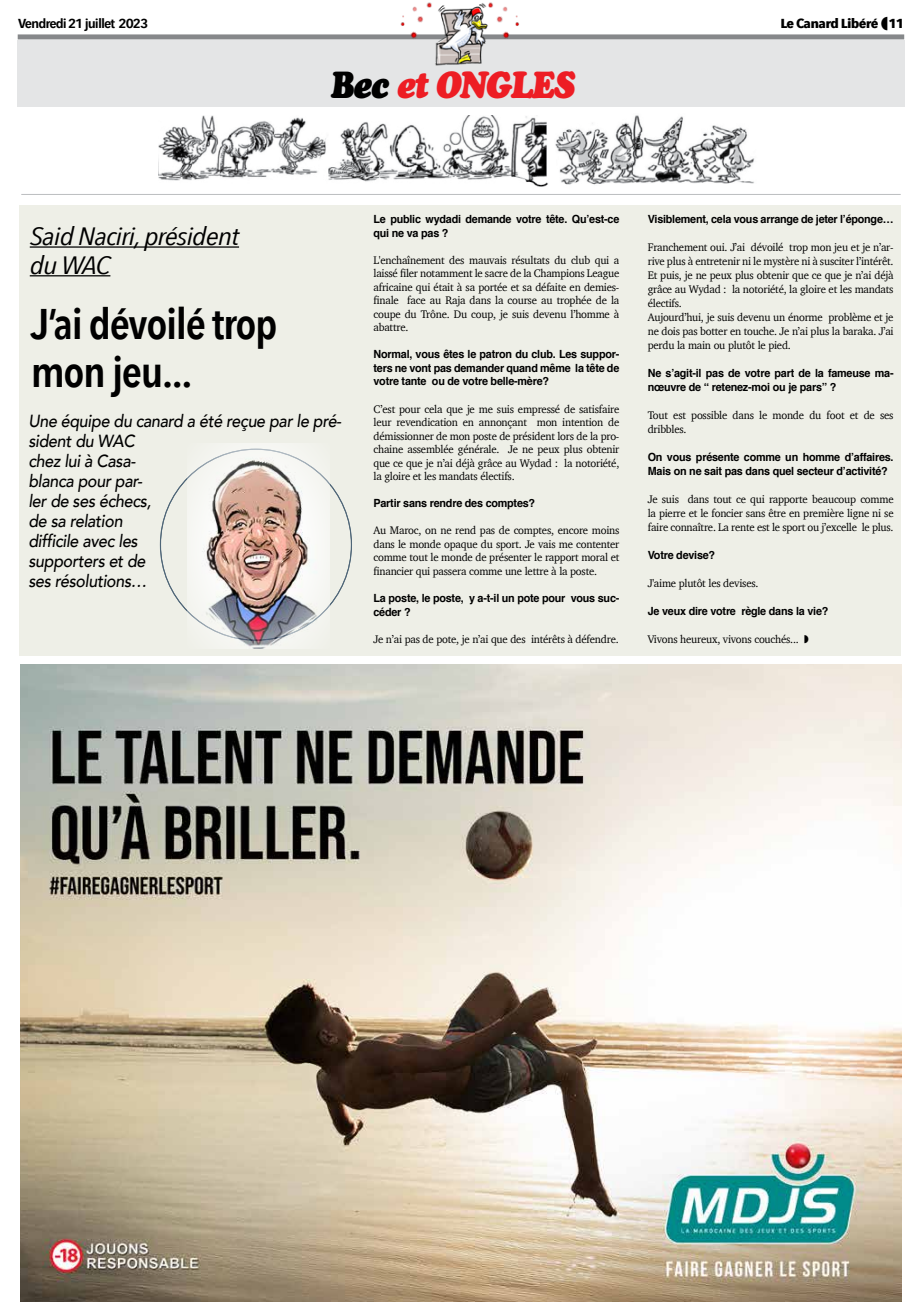
<style>
.page{position:relative;width:922px;height:1312px;background:#fff}
.page>*{position:absolute;margin:0;border:0;box-sizing:border-box;transform-origin:0 0}
.t1{font:600 42.75px/47.5px "Avenir Next Condensed";letter-spacing:-.03em;color:#000;scale:1.05 1}
.t2{font:italic 37.5px "Cooper Black Std";letter-spacing:-.04em;color:#ed1d24;scale:.9 1}
.t3{font:italic 25px/28.8px "Avenir Next Condensed";letter-spacing:-.03em;color:#000;scale:1.25 1}
.t4{font:italic 500 17.5px/20px "Avenir";letter-spacing:-.02em;color:#000;scale:.92 1}
.t5{font:600 13px "Avenir Next Condensed";letter-spacing:-.06em;color:#000;scale:1.25 1}
.t6{font:700 13px "Avenir Next Condensed";letter-spacing:-.04em;color:#000;scale:1.25 1}
.t7{font:11.25px/13.5px "Charter";letter-spacing:-.02em;color:#000;text-align:justify;scale:.96 1}
.t8{font:700 11.25px/13.5px "Helvetica";letter-spacing:-.02em;color:#000;scale:.96 1}
.s1{color:#000}
</style>
<div class="page">
<img style="left:159px;top:116px;width:389px;height:71px">
<img style="left:555px;top:115px;width:200px;height:70px">
<div style="left:17px;top:40px;width:887px;height:67px;background:#e4e5e6"></div>
<hr style="left:21px;top:194px;width:879px;height:1px;background:#bcbec0">
<div style="left:18px;top:34px;width:886px;height:5px;background:#86888a"></div>
<img style="left:395px;top:2px;width:131px;height:64px">
<div style="left:19px;top:206px;width:881px;height:450px;background:#eeefe7"></div>
<hr style="left:30px;top:246px;width:209px;height:1px;background:#000">
<hr style="left:30px;top:275px;width:80px;height:1px;background:#000">
<svg style="left:160px;top:477px;width:191px;height:136px"></svg>
<img style="left:188px;top:444px;width:141px;height:204px">
<img style="left:20px;top:664px;width:881px;height:636px">
<p class="t5" style="left:18px;top:12px;width:105px">Vendredi 21 juillet 2023</p>
<p class="t6" style="left:780px;top:15px;width:100px">Le Canard Libéré 11</p>
<h2 class="t2" style="left:330px;top:62px;width:273px"><span class="s1">Bec</span> et ONGLES</h2>
<h3 class="t3" style="left:30px;top:222px;width:169px">Said Naciri, président du WAC</h3>
<h1 class="t1" style="left:31px;top:299px;width:236px">J’ai dévoilé trop mon jeu...</h1>
<h3 class="t4" style="left:28px;top:411px;width:342px">Une équipe du canard a été reçue par le pré&shy;sident du WAC<br>chez lui à Casa-<br>blanca pour par-<br>ler de ses échecs,<br>de sa relation<br>difficile avec les<br>supporters et de<br>ses résolutions…</h3>
<p class="t8" style="left:373px;top:212px;width:257px">Le public wydadi demande votre tête. Qu’est-ce qui ne va pas ?</p>
<p class="t7" style="left:373px;top:253px;width:257px">L'enchaînement des mauvais résultats du club qui a laissé filer notamment le sacre de la Champions League africaine qui était à sa portée et sa défaite en demies&shy;finale face au Raja dans la course au trophée de la coupe du Trône. Du coup, je suis devenu l’homme à abattre.</p>
<p class="t8" style="left:373px;top:348px;width:257px;text-align:justify">Normal, vous êtes le patron du club. Les suppor&shy;ters ne vont pas demander quand même la tête de votre tante ou de votre belle-mère?</p>
<p class="t7" style="left:373px;top:401px;width:257px">C’est pour cela que je me suis empressé de satisfaire leur revendication en annonçant mon intention de démissionner de mon poste de président lors de la pro&shy;chaine assemblée générale. Je ne peux plus obtenir que ce que je n’ai déjà grâce au Wydad : la notoriété, la gloire et les mandats électifs.</p>
<p class="t8" style="left:373px;top:496px;width:170px">Partir sans rendre des comptes?</p>
<p class="t7" style="left:373px;top:523px;width:257px">Au Maroc, on ne rend pas de comptes, encore moins dans le monde opaque du sport. Je vais me contenter comme tout le monde de présenter le rapport moral et financier qui passera comme une lettre à la poste.</p>
<p class="t8" style="left:373px;top:591px;width:257px">La poste, le poste, y a-t-il un pote pour vous suc&shy;céder ?</p>
<p class="t7" style="left:373px;top:631px;width:257px">Je n’ai pas de pote, je n’ai que des intérêts à défendre.</p>
<p class="t8" style="left:647px;top:212px;width:257px">Visiblement, cela vous arrange de jeter l’éponge…</p>
<p class="t7" style="left:647px;top:240px;width:257px;line-height:14px;text-align:left">Franchement oui. J’ai dévoilé trop mon jeu et je n’ar&shy;rive plus à entretenir ni le mystère ni à susciter l’intérêt.<br>Et puis, je ne peux plus obtenir que ce que je n’ai déjà grâce au Wydad : la notoriété, la gloire et les mandats électifs.<br>Aujourd’hui, je suis devenu un énorme problème et je ne dois pas botter en touche. Je n’ai plus la baraka. J’ai perdu la main ou plutôt le pied.</p>
<p class="t8" style="left:647px;top:366px;width:257px;line-height:14px">Ne s’agit-il pas de votre part de la fameuse ma&shy;nœuvre de “ retenez-moi ou je pars” ?</p>
<p class="t7" style="left:647px;top:408px;width:257px;line-height:14px">Tout est possible dans le monde du foot et de ses dribbles.</p>
<p class="t8" style="left:647px;top:450px;width:257px;line-height:14px">On vous présente comme un homme d’affaires.<br>Mais on ne sait pas dans quel secteur d’activité?</p>
<p class="t7" style="left:647px;top:491px;width:257px;line-height:14px">Je suis dans tout ce qui rapporte beaucoup comme la pierre et le foncier sans être en première ligne ni se faire connaître. La rente est le sport ou j’excelle le plus.</p>
<p class="t8" style="left:647px;top:548px;width:72px">Votre devise?</p>
<p class="t7" style="left:647px;top:576px;width:117px">J'aime plutôt les devises.</p>
<p class="t8" style="left:647px;top:604px;width:190px">Je veux dire votre règle dans la vie?</p>
<p class="t7" style="left:647px;top:631px;width:159px">Vivons heureux, vivons couchés...</p>
</div>
